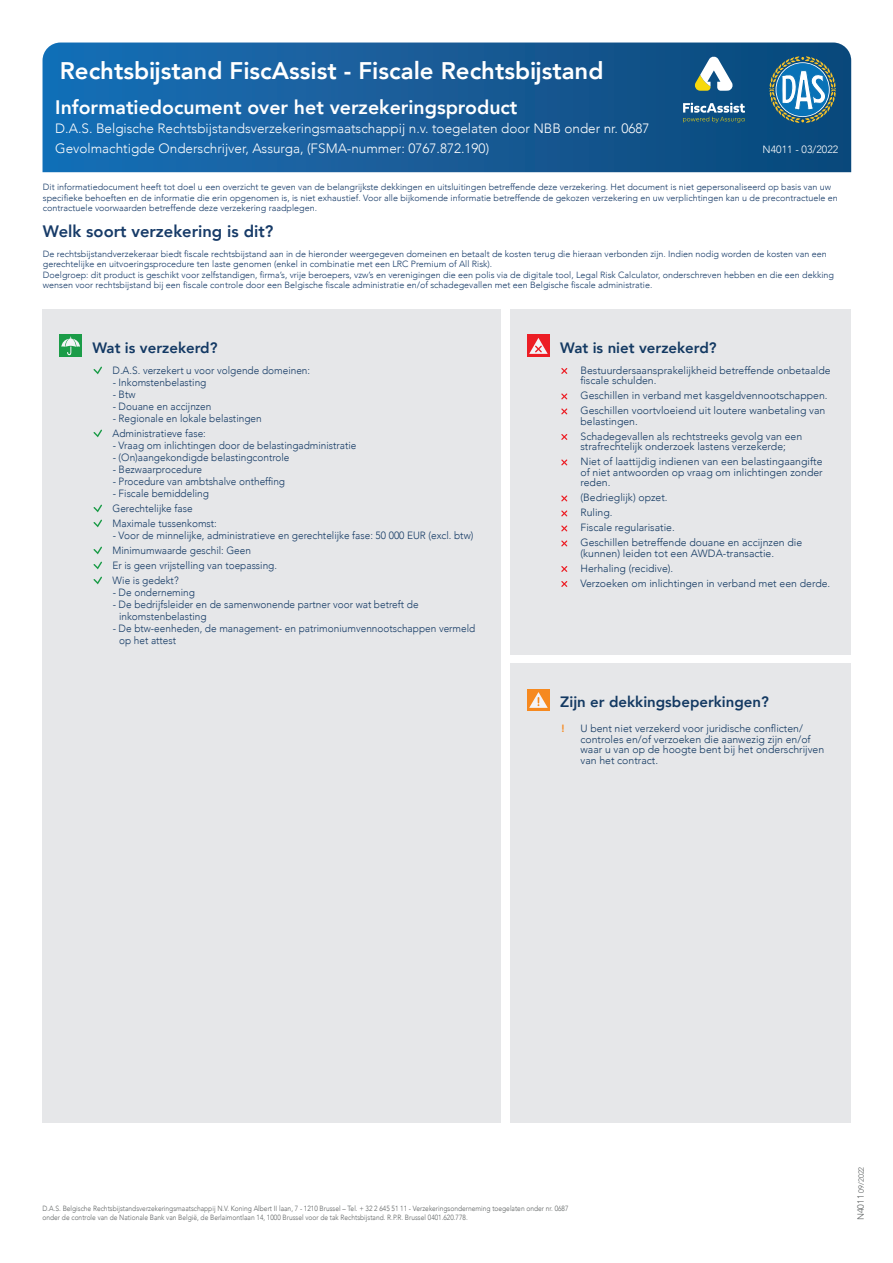
<style>
.page{position:relative;width:893px;height:1263px;background:#fff}
.page>*{position:absolute;margin:0;border:0;box-sizing:border-box;transform-origin:0 0}
.t1{font:800 24px "Avenir";color:#fff}
.t2{font:800 19.5px "Avenir";color:#fff}
.t3{font:800 16.5px "Avenir";color:#173b68}
.t4{font:800 15px "Avenir";color:#133962}
.t5{font:800 15px "Avenir";color:#133964}
.t6{font:300 13.5px/19.5px "Avenir";color:#fff}
.t7{font:300 10.5px/15px "Avenir";color:#133962}
.t8{font:300 10.5px/15px "Avenir";color:#133964;scale:.96 1}
.t9{font:300 10.5px "Avenir";color:#fff}
.t10{font:800 10.5px "Avenir";color:#f6891f}
.t11{font:300 9px/10.5px "Avenir";color:#173b68}
.body{font:300 7.5px "Avenir";color:#5d6161;scale:.89 1}
.body-2{font:300 7.5px "Avenir";color:#5d6161}
.s1{font-size:9px}
</style>
<div class="page">
<svg style="left:43px;top:43px;width:808px;height:129px;background:#145c99"></svg>
<svg style="left:769px;top:57px;width:67px;height:66px;background:#4f859f"></svg>
<div style="left:43px;top:309px;width:458px;height:814px;background:#e6e7e9"></div>
<div style="left:60px;top:335px;width:22px;height:22px;background:#1b9c48"></div>
<svg style="left:61px;top:337px;width:19px;height:18px"></svg>
<svg style="left:93px;top:367px;width:9px;height:7px"></svg>
<svg style="left:93px;top:430px;width:9px;height:7px"></svg>
<svg style="left:93px;top:505px;width:9px;height:7px"></svg>
<svg style="left:93px;top:520px;width:9px;height:7px"></svg>
<svg style="left:93px;top:547px;width:9px;height:7px"></svg>
<svg style="left:93px;top:562px;width:9px;height:7px"></svg>
<svg style="left:93px;top:577px;width:9px;height:7px"></svg>
<div style="left:510px;top:309px;width:340px;height:345px;background:#e6e7e9"></div>
<div style="left:527px;top:335px;width:23px;height:22px;background:#ec1e25"></div>
<svg style="left:529px;top:338px;width:19px;height:16px"></svg>
<svg style="left:561px;top:368px;width:6px;height:6px"></svg>
<svg style="left:561px;top:393px;width:6px;height:6px"></svg>
<svg style="left:561px;top:408px;width:6px;height:6px"></svg>
<svg style="left:561px;top:434px;width:6px;height:6px"></svg>
<svg style="left:561px;top:459px;width:6px;height:6px"></svg>
<svg style="left:561px;top:495px;width:6px;height:6px"></svg>
<svg style="left:561px;top:510px;width:6px;height:6px"></svg>
<svg style="left:561px;top:525px;width:6px;height:6px"></svg>
<svg style="left:561px;top:540px;width:6px;height:6px"></svg>
<svg style="left:561px;top:566px;width:6px;height:6px"></svg>
<svg style="left:561px;top:581px;width:6px;height:6px"></svg>
<div style="left:510px;top:663px;width:340px;height:460px;background:#e6e7e9"></div>
<div style="left:527px;top:689px;width:23px;height:22px;background:#f6891f"></div>
<svg style="left:529px;top:692px;width:19px;height:16px"></svg>
<svg style="left:683px;top:103px;width:62px;height:20px"></svg>
<svg style="left:694px;top:56px;width:40px;height:35px"></svg>
<h1 class="t1" style="left:60px;top:52px;width:545px">Rechtsbijstand FiscAssist - Fiscale Rechtsbijstand</h1>
<h2 class="t2" style="left:55px;top:92px;width:464px">Informatiedocument over het verzekeringsproduct</h2>
<h3 class="t6" style="left:55px;top:119px;width:596px">D.A.S. Belgische Rechtsbijstandsverzekeringsmaatschappij n.v. toegelaten door NBB onder nr. 0687<br>Gevolmachtigde Onderschrijver, Assurga, (FSMA-nummer: 0767.872.190)</h3>
<p class="t9" style="left:763px;top:143px;width:77px">N4011 - 03/2022</p>
<p class="t11" style="left:43px;top:182px;width:796px">Dit informatiedocument heeft tot doel u een overzicht te geven van de belangrijkste dekkingen en uitsluitingen betreffende deze verzekering. Het document is niet gepersonaliseerd op basis van uw specifieke behoeften en de informatie die erin opgenomen is, is niet exhaustief. Voor alle bijkomende informatie betreffende de gekozen verzekering en uw verplichtingen kan u de precontractuele en contractuele voorwaarden betreffende deze verzekering raadplegen.</p>
<p class="t3" style="left:43px;top:219px;width:232px">Welk soort verzekering is dit?</p>
<p class="t11" style="left:43px;top:249px;width:785px">De rechtsbijstandverzekeraar biedt fiscale rechtsbijstand aan in de hieronder weergegeven domeinen en betaalt de kosten terug die hieraan verbonden zijn. Indien nodig worden de kosten van een gerechtelijke en uitvoeringsprocedure ten laste genomen (enkel in combinatie met een LRC Premium of All Risk).</p>
<p class="t11" style="left:43px;top:270px;width:793px">Doelgroep: dit product is geschikt voor zelfstandigen, firma’s, vrije beroepers, vzw’s en verenigingen die een polis via de digitale tool, Legal Risk Calculator, onderschreven hebben en die een dekking wensen voor rechtsbijstand bij een fiscale controle door een Belgische fiscale administratie en/of schadegevallen met een Belgische fiscale administratie.</p>
<h3 class="t5" style="left:92px;top:336px;width:127px">Wat is verzekerd?</h3>
<p class="t8" style="left:113px;top:363px;width:207px">D.A.S. verzekert u voor volgende domeinen:</p>
<p class="t8" style="left:113px;top:375px;width:99px">- Inkomstenbelasting</p>
<p class="t8" style="left:113px;top:387px;width:25px">- Btw</p>
<p class="t8" style="left:113px;top:399px;width:104px">- Douane en accijnzen</p>
<p class="t8" style="left:113px;top:411px;width:157px">- Regionale en lokale belastingen<br>Administratieve fase:</p>
<p class="t8" style="left:113px;top:438px;width:256px">- Vraag om inlichtingen door de belastingadministratie</p>
<p class="t8" style="left:113px;top:450px;width:186px">- (On)aangekondigde belastingcontrole</p>
<p class="t8" style="left:113px;top:462px;width:95px">- Bezwaarprocedure</p>
<p class="t8" style="left:113px;top:474px;width:181px">- Procedure van ambtshalve ontheffing</p>
<p class="t8" style="left:113px;top:486px;width:110px">- Fiscale bemiddeling<br>Gerechtelijke fase<br>Maximale tussenkomst:</p>
<p class="t8" style="left:113px;top:528px;width:377px">- Voor de minnelijke, administratieve en gerechtelijke fase: 50 000 EUR (excl. btw)<br>Minimumwaarde geschil: Geen<br>Er is geen vrijstelling van toepassing.<br>Wie is gedekt?</p>
<p class="t8" style="left:113px;top:585px;width:87px">- De onderneming</p>
<p class="t8" style="left:119px;top:598px;width:314px;line-height:12px;text-indent:-6px">- De bedrijfsleider en de samenwonende partner voor wat betreft de inkomstenbelasting</p>
<p class="t8" style="left:119px;top:622px;width:373px;line-height:12px;text-indent:-6px">- De btw-eenheden, de management- en patrimoniumvennootschappen vermeld op het attest</p>
<h3 class="t4" style="left:560px;top:336px;width:158px">Wat is niet verzekerd?</h3>
<p class="t7" style="left:580px;top:365px;width:252px;line-height:10.5px">Bestuurdersaansprakelijkheid betreffende onbetaalde fiscale schulden.</p>
<p class="t7" style="left:580px;top:388px;width:249px">Geschillen in verband met kasgeldvennootschappen.<br>Geschillen voortvloeiend uit loutere wanbetaling van</p>
<p class="t7" style="left:580px;top:414px;width:223px">belastingen.<br>Schadegevallen als rechtstreeks gevolg van een</p>
<p class="t7" style="left:580px;top:439px;width:244px">strafrechtelijk onderzoek lastens verzekerde;<br>Niet of laattijdig indienen van een belastingaangifte</p>
<p class="t7" style="left:580px;top:467px;width:244px;line-height:10.5px">of niet antwoorden op vraag om inlichtingen zonder reden.</p>
<p class="t7" style="left:580px;top:490px;width:223px">(Bedrieglijk) opzet.<br>Ruling.<br>Fiscale regularisatie.<br>Geschillen betreffende douane en accijnzen die</p>
<p class="t7" style="left:580px;top:546px;width:251px">(kunnen) leiden tot een AWDA-transactie.<br>Herhaling (recidive).<br>Verzoeken om inlichtingen in verband met een derde.</p>
<h3 class="t4" style="left:560px;top:690px;width:210px">Zijn er dekkingsbeperkingen?</h3>
<p class="t10" style="left:561px;top:720px;width:5px">!</p>
<p class="t7" style="left:580px;top:723px;width:245px;line-height:10.5px">U bent niet verzekerd voor juridische conflicten/ controles en/of verzoeken die aanwezig zijn en/of waar u van op de hoogte bent bij het onderschrijven van het contract.</p>
<p class="body" style="left:43px;top:1204px;width:593px">D.A.S. Belgische Rechtsbijstandsverzekeringsmaatschappij N.V. Koning Albert II laan, 7 - 1210 Brussel – Tel. + 32 2 645 51 11 - Verzekeringsonderneming toegelaten onder nr. 0687</p>
<p class="body" style="left:43px;top:1213px;width:479px">onder de controle van de Nationale Bank van België, de Berlaimontlaan 14, 1000 Brussel voor de tak Rechtsbijstand. R.P.R. Brussel 0401.620.778.</p>
<p class="body-2" style="left:857px;top:1220px;width:55px;rotate:-90deg"><span class="s1">N4011</span> 09/2022</p>
</div>
